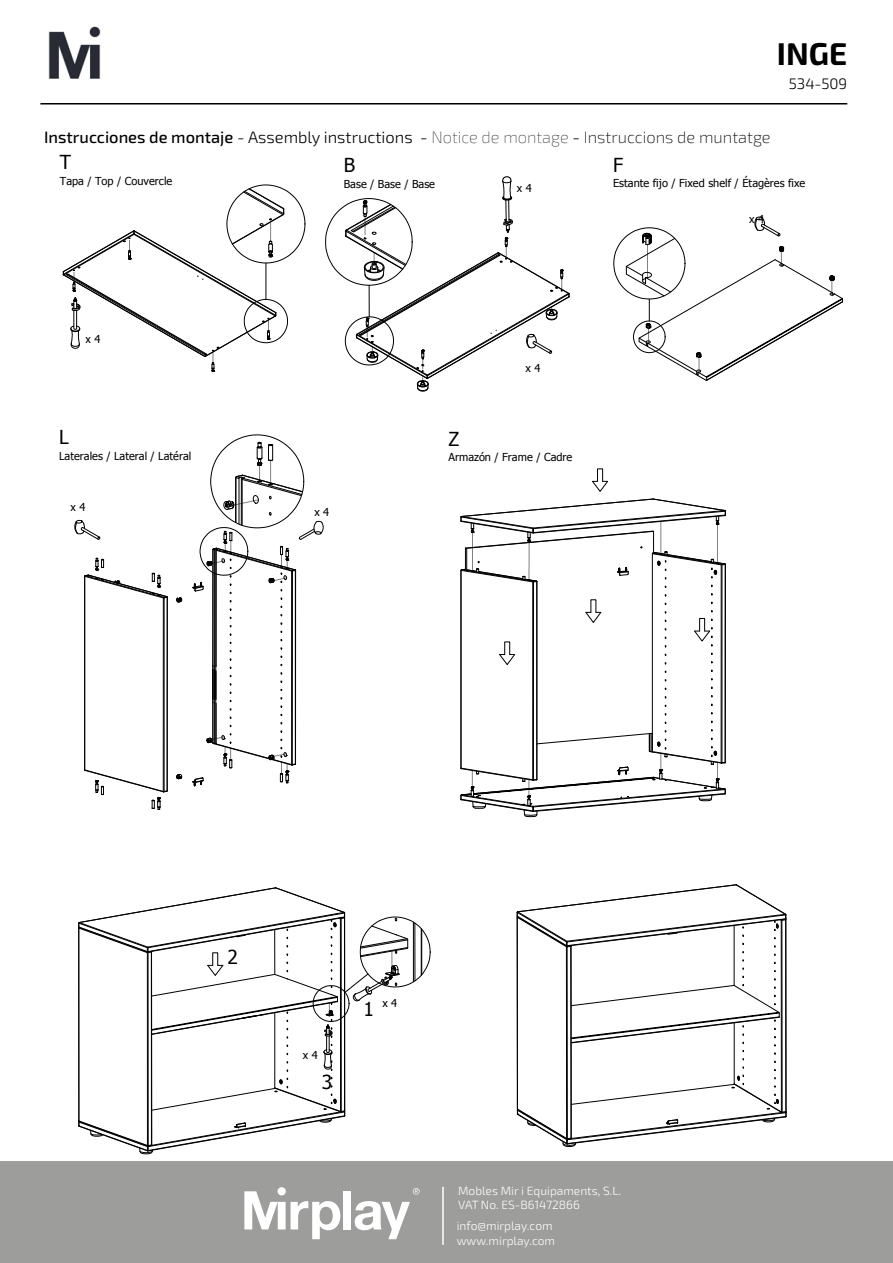
<style>
.page{position:relative;width:893px;height:1263px;background:#fff}
.page>*{position:absolute;margin:0;border:0;box-sizing:border-box;transform-origin:0 0}
.t1{font:700 31.5px "Exo 2";color:#000}
.t2{font:19.2px "Tahoma";color:#000}
.t3{font:300 16.5px "Exo 2";color:#000}
.t4{font:300 15.15px "Exo 2";color:#000}
.t5{font:300 12px/14.4px "Exo 2";color:#fff}
.t6{font:10.95px "Tahoma";letter-spacing:.005em;color:#000}
.s1{font-weight:500}
.s2{font-weight:100}
.s3{font-weight:200}
</style>
<div class="page">
<hr style="left:40px;top:103px;width:807px;height:1px;background:#000">
<img style="left:48px;top:26px;width:53px;height:53px">
<div style="left:0;top:1162px;width:893px;height:101px;background:#9d9d9c"></div>
<svg style="left:413px;top:1188px;width:7px;height:7px"></svg>
<div style="left:344px;top:1191px;width:7px;height:38px;background:#fff"></div>
<svg style="left:355px;top:1201px;width:55px;height:38px"></svg>
<svg style="left:244px;top:1191px;width:96px;height:48px"></svg>
<div style="left:277px;top:1187px;width:9px;height:8px;background:#fff;border-radius:50%"></div>
<hr style="left:442px;top:1187px;width:2px;height:58px;background:#fff">
<svg style="left:74px;top:520px;width:26px;height:20px"></svg>
<svg style="left:176px;top:774px;width:6px;height:5px"></svg>
<svg style="left:176px;top:597px;width:6px;height:6px"></svg>
<svg style="left:84px;top:558px;width:84px;height:252px"></svg>
<svg style="left:592px;top:481px;width:16px;height:11px"></svg>
<div style="left:597px;top:469px;width:6px;height:13px;border:1px solid #000"></div>
<svg style="left:460px;top:499px;width:266px;height:318px"></svg>
<svg style="left:517px;top:884px;width:270px;height:263px"></svg>
<svg style="left:63px;top:185px;width:242px;height:187px"></svg>
<svg style="left:325px;top:176px;width:245px;height:216px"></svg>
<svg style="left:613px;top:217px;width:230px;height:164px"></svg>
<svg style="left:192px;top:434px;width:132px;height:353px"></svg>
<svg style="left:78px;top:887px;width:353px;height:267px"></svg>
<h1 class="t1" style="left:777px;top:36px;width:72px">INGE</h1>
<h3 class="t4" style="left:789px;top:75px;width:60px">534-509</h3>
<h3 class="t3" style="left:44px;top:127px;width:728px"><span class="s1">Instrucciones de montaje</span> - Assembly instructions - <span class="s2">Notice de montage</span> - <span class="s3">Instruccions de muntatge</span></h3>
<h2 class="t2" style="left:60px;top:150px;width:13px">T</h2>
<p class="t6" style="left:60px;top:174px;width:114px">Tapa / Top / Couvercle</p>
<h2 class="t2" style="left:344px;top:152px;width:13px">B</h2>
<p class="t6" style="left:344px;top:176px;width:93px">Base / Base / Base</p>
<p class="t6" style="left:517px;top:180px;width:16px">x 4</p>
<h2 class="t2" style="left:613px;top:152px;width:12px">F</h2>
<p class="t6" style="left:613px;top:176px;width:194px">Estante fijo / Fixed shelf / Étagères fixe</p>
<p class="t6" style="left:749px;top:211px;width:16px">x 4</p>
<p class="t6" style="left:86px;top:332px;width:16px">x 4</p>
<p class="t6" style="left:525px;top:360px;width:16px">x 4</p>
<h2 class="t2" style="left:59px;top:424px;width:11px">L</h2>
<p class="t6" style="left:59px;top:448px;width:134px">Laterales / Lateral / Latéral</p>
<h2 class="t2" style="left:448px;top:426px;width:12px">Z</h2>
<p class="t6" style="left:448px;top:450px;width:125px">Armazón / Frame / Cadre</p>
<p class="t6" style="left:71px;top:499px;width:16px">x 4</p>
<p class="t6" style="left:314px;top:504px;width:16px">x 4</p>
<h2 class="t2" style="left:227px;top:944px;width:12px">2</h2>
<p class="t6" style="left:303px;top:1047px;width:17px">x 4</p>
<h2 class="t2" style="left:322px;top:1069px;width:12px">3</h2>
<h2 class="t2" style="left:363px;top:996px;width:12px">1</h2>
<p class="t6" style="left:382px;top:995px;width:16px">x 4</p>
<p class="t5" style="left:458px;top:1184px;width:165px">Mobles Mir i Equipaments, S.L.<br>VAT No. ES-B61472866</p>
<p class="t5" style="left:457px;top:1219px;width:100px">info@mirplay.com www.mirplay.com</p>
</div>
